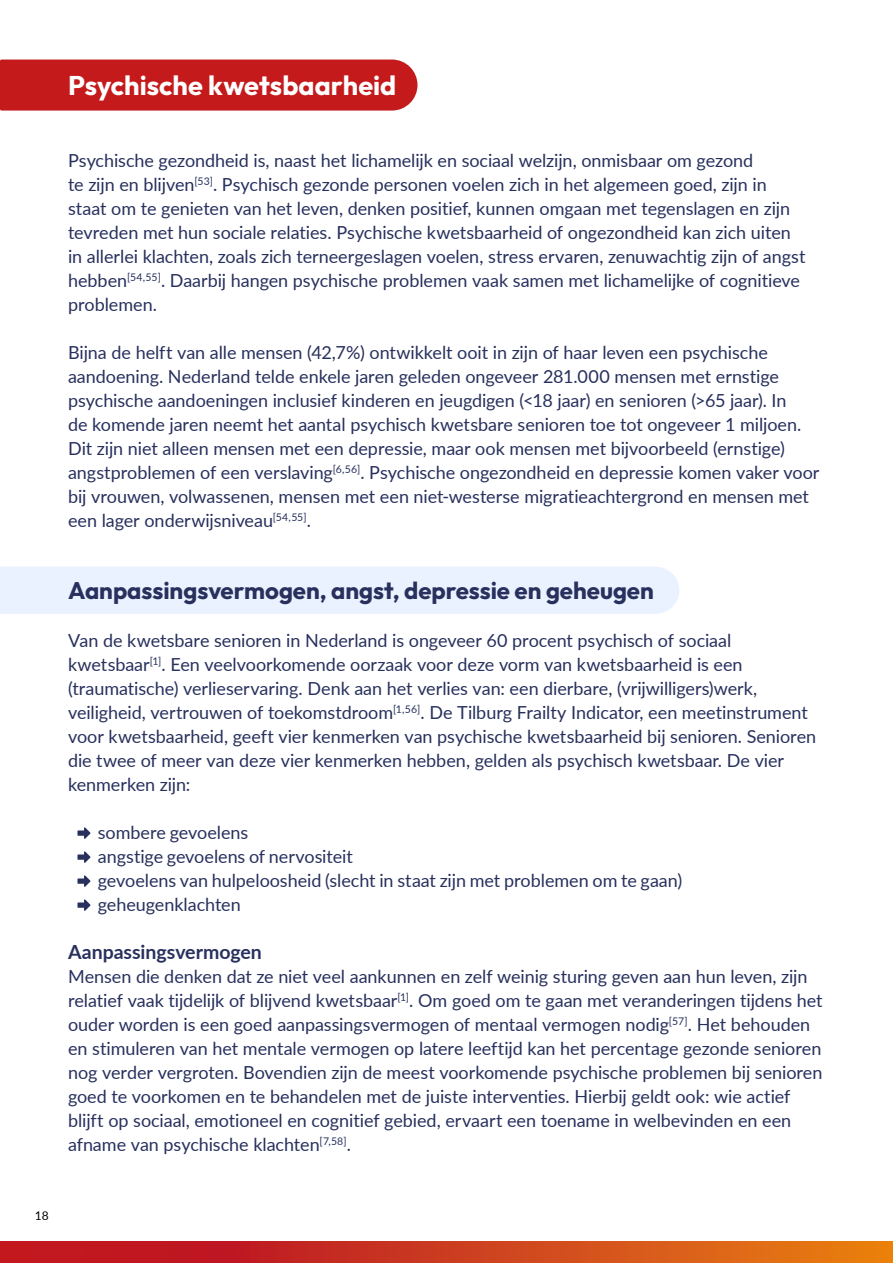
<style>
.page{position:relative;width:893px;height:1263px;background:#fff}
.page>*{position:absolute;margin:0;border:0;box-sizing:border-box;transform-origin:0 0}
.t1{font:100 27px "Outfit";color:#fff}
.t2{font:100 24px "Outfit";color:#28305d}
.t3{font:700 19.5px "Lato";color:#28305d}
.t4{font:18px/24px "Lato";letter-spacing:-.005em;color:#28305d}
.t5{font:12px "Lato";color:#000}
</style>
<div class="page">
<svg style="left:0;top:1242px;width:893px;height:21px;background:#ce3f1c"></svg>
<div style="left:0;top:60px;width:417px;height:51px;background:#c51a1b"></div>
<div style="left:0;top:567px;width:679px;height:47px;background:#eaf2ff"></div>
<svg style="left:77px;top:827px;width:14px;height:12px"></svg>
<svg style="left:77px;top:851px;width:14px;height:12px"></svg>
<svg style="left:77px;top:875px;width:14px;height:12px"></svg>
<svg style="left:77px;top:899px;width:14px;height:12px"></svg>
<h1 class="t1" style="left:68px;top:75px;width:330px">Psychische kwetsbaarheid</h1>
<p class="t4" style="left:68px;top:150px;width:739px">Psychische gezondheid is, naast het lichamelijk en sociaal welzijn, onmisbaar om gezond<br>te zijn en blijven<sup>[53]</sup>. Psychisch gezonde personen voelen zich in het algemeen goed, zijn in staat om te genieten van het leven, denken positief, kunnen omgaan met tegenslagen en zijn tevreden met hun sociale relaties. Psychische kwetsbaarheid of ongezondheid kan zich uiten in allerlei klachten, zoals zich terneergeslagen voelen, stress ervaren, zenuwachtig zijn of angst hebben<sup>[54,55]</sup>. Daarbij hangen psychische problemen vaak samen met lichamelijke of cognitieve problemen.</p>
<p class="t4" style="left:68px;top:342px;width:753px">Bijna de helft van alle mensen (42,7%) ontwikkelt ooit in zijn of haar leven een psychische aandoening. Nederland telde enkele jaren geleden ongeveer 281.000 mensen met ernstige psychische aandoeningen inclusief kinderen en jeugdigen (&lt;18 jaar) en senioren (&gt;65 jaar). In<br>de komende jaren neemt het aantal psychisch kwetsbare senioren toe tot ongeveer 1 miljoen.<br>Dit zijn niet alleen mensen met een depressie, maar ook mensen met bijvoorbeeld (ernstige) angstproblemen of een verslaving<sup>[6,56]</sup>. Psychische ongezondheid en depressie komen vaker voor bij vrouwen, volwassenen, mensen met een niet-westerse migratieachtergrond en mensen met een lager onderwijsniveau<sup>[54,55]</sup>.</p>
<h2 class="t2" style="left:68px;top:581px;width:587px">Aanpassingsvermogen, angst, depressie en geheugen</h2>
<p class="t4" style="left:68px;top:630px;width:750px">Van de kwetsbare senioren in Nederland is ongeveer 60 procent psychisch of sociaal kwetsbaar<sup>[1]</sup>. Een veelvoorkomende oorzaak voor deze vorm van kwetsbaarheid is een (traumatische) verlieservaring. Denk aan het verlies van: een dierbare, (vrijwilligers)werk, veiligheid, vertrouwen of toekomstdroom<sup>[1,56]</sup>. De Tilburg Frailty Indicator, een meetinstrument voor kwetsbaarheid, geeft vier kenmerken van psychische kwetsbaarheid bij senioren. Senioren die twee of meer van deze vier kenmerken hebben, gelden als psychisch kwetsbaar. De vier kenmerken zijn:</p>
<p class="t4" style="left:98px;top:822px;width:586px">sombere gevoelens<br>angstige gevoelens of nervositeit<br>gevoelens van hulpeloosheid (slecht in staat zijn met problemen om te gaan) geheugenklachten</p>
<p class="t3" style="left:68px;top:945px;width:195px">Aanpassingsvermogen</p>
<p class="t4" style="left:68px;top:966px;width:756px">Mensen die denken dat ze niet veel aankunnen en zelf weinig sturing geven aan hun leven, zijn relatief vaak tijdelijk of blijvend kwetsbaar<sup>[1]</sup>. Om goed om te gaan met veranderingen tijdens het ouder worden is een goed aanpassingsvermogen of mentaal vermogen nodig<sup>[57]</sup>. Het behouden en stimuleren van het mentale vermogen op latere leeftijd kan het percentage gezonde senioren nog verder vergroten. Bovendien zijn de meest voorkomende psychische problemen bij senioren goed te voorkomen en te behandelen met de juiste interventies. Hierbij geldt ook: wie actief blijft op sociaal, emotioneel en cognitief gebied, ervaart een toename in welbevinden en een afname van psychische klachten<sup>[7,58]</sup>.</p>
<p class="t5" style="left:35px;top:1211px;width:15px">18</p>
</div>
